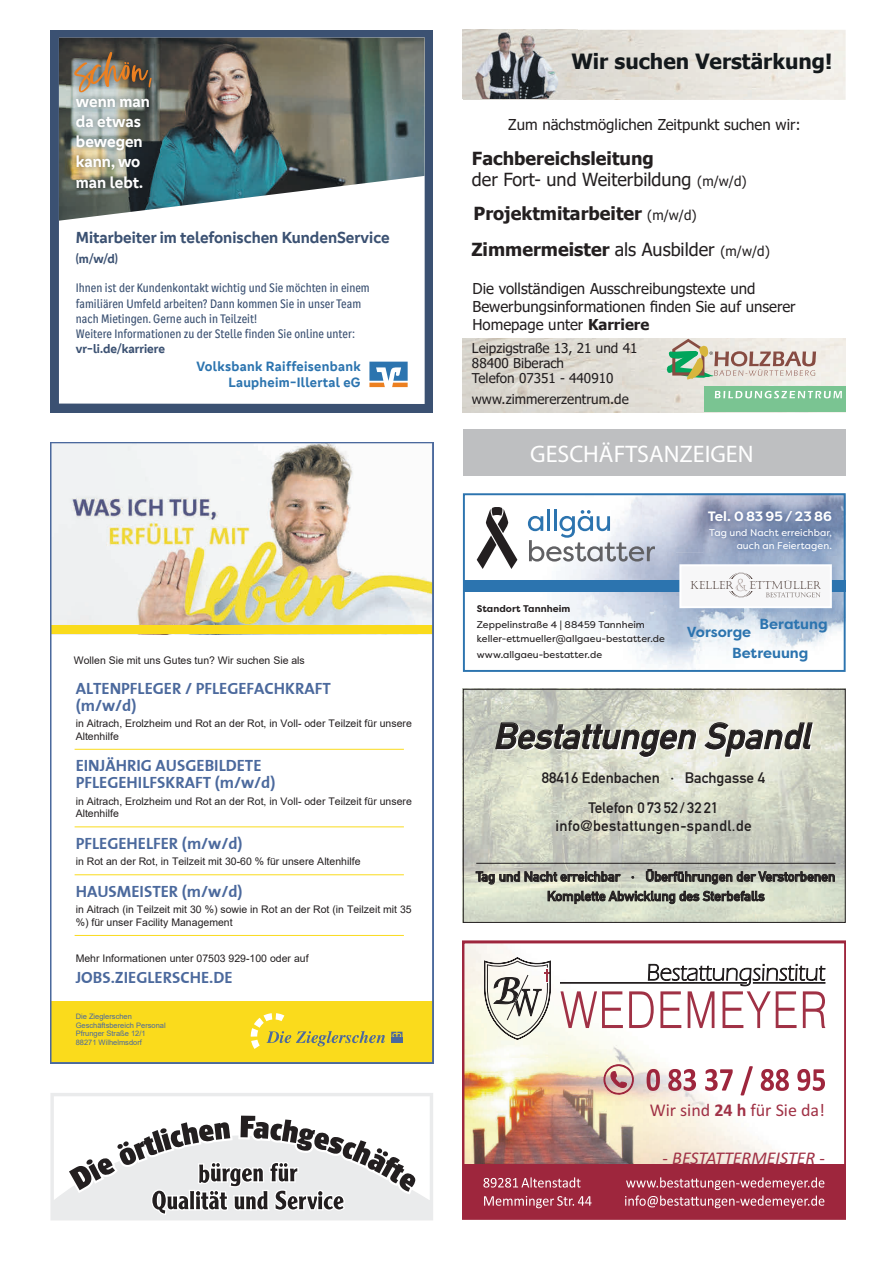
<style>
.page{position:relative;width:893px;height:1263px;background:#fff}
.page>*{position:absolute;margin:0;border:0;box-sizing:border-box;transform-origin:0 0}
.t1{font:55.5px "Sugar Melon";color:#ec8021}
.t2{font:italic 36px "DIN Mittelschrift";color:#231f20}
.t3{font:700 24px "Frutiger";color:#fff}
.t4{font:700 21px "Tahoma";color:#14191c}
.t5{font:700 18px "Tahoma";color:#231f20}
.t6{font:18px/21.6px "Tahoma";color:#231f20}
.t7{font:18px "Calibri";color:#a03145}
.t8{font:italic 18px "Calibri";color:#a03145}
.t9{font:700 16.5px/17px "The Sans";color:#4b699d}
.t10{font:700 16.5px "Genos GFG";color:#3b5172}
.t11{font:700 16.5px/19.8px "Genos GFG";color:#fff}
.t12{font:15px/18px "Tahoma";color:#231f20}
.t13{font:15px/30px "DIN Mittelschrift";color:#231f20;text-align:center}
.t14{font:15px "DIN Mittelschrift";letter-spacing:.025em;color:#231f20}
.t15{font:700 14.55px "Filson Pro";color:#2c74af}
.t16{font:700 13.95px/15.9px "Genos GFG";letter-spacing:.025em;color:#2c74af;text-align:right}
.t17{font:13.5px/19.5px "DIN Mittelschrift";color:#231f20;text-align:center}
.t18{font:13.5px/15px "Tahoma";color:#231f20}
.t19{font:700 13.5px "Filson Pro";color:#fff}
.t20{font:condensed 12.75px/15.3px "Genos GFG";color:#3b5172}
.t21{font:700 12.75px "Genos GFG";color:#3b5172}
.t22{font:10.5px/12.8px "Arial";color:#231f20}
.t23{font:9.75px/13.5px "Filson Pro";letter-spacing:.005em;color:#231f20}
.t24{font:9.75px/12.6px "Filson Pro";letter-spacing:.005em;color:#fff;text-align:right}
.t25{font:700 9.75px "Filson Pro";letter-spacing:.005em;color:#231f20}
.t26{font:7.5px/8.6px "Arial";color:#4b699d}
.s1{font-weight:700}
.s2{font-size:13.5px}
.s3{font-weight:400;font-size:13.5px}
.s4{font-weight:400}
.s5{font-style:normal}
</style>
<div class="page">
<div style="left:50px;top:30px;width:383px;height:382px;background:#3b5172"></div>
<div style="left:59px;top:221px;width:366px;height:183px;background:#fff"></div>
<img style="left:59px;top:38px;width:366px;height:183px">
<img style="left:67px;top:44px;width:92px;height:152px">
<svg style="left:369px;top:362px;width:39px;height:25px"></svg>
<img style="left:465px;top:691px;width:379px;height:230px">
<hr style="left:476px;top:863px;width:359px;height:1px;background:#231f20">
<div style="left:463px;top:689px;width:383px;height:234px;border:1px solid #231f20"></div>
<svg style="left:463px;top:940px;width:383px;height:280px"></svg>
<svg style="left:602px;top:1064px;width:33px;height:35px"></svg>
<svg style="left:647px;top:1066px;width:178px;height:29px"></svg>
<svg style="left:483px;top:1177px;width:341px;height:31px;background:#ad495d"></svg>
<img style="left:710px;top:496px;width:133px;height:27px">
<img style="left:547px;top:509px;width:27px;height:115px">
<img style="left:812px;top:523px;width:31px;height:123px">
<img style="left:744px;top:556px;width:68px;height:93px">
<img style="left:574px;top:553px;width:170px;height:116px">
<div style="left:463px;top:493px;width:383px;height:179px;border:2px solid #2c74af"></div>
<svg style="left:477px;top:507px;width:40px;height:62px"></svg>
<svg style="left:528px;top:510px;width:127px;height:51px"></svg>
<div style="left:463px;top:580px;width:383px;height:12px;background:#2c74af"></div>
<div style="left:680px;top:565px;width:151px;height:42px;background:#f7f7f8"></div>
<div style="left:679px;top:564px;width:153px;height:44px;border:2px solid #fff"></div>
<svg style="left:690px;top:573px;width:131px;height:24px"></svg>
<img style="left:703px;top:506px;width:133px;height:50px">
<img style="left:52px;top:443px;width:380px;height:182px">
<div style="left:50px;top:625px;width:383px;height:9px;background:#fadb1c"></div>
<hr style="left:75px;top:749px;width:328px;height:1px;background:#fadb1c">
<hr style="left:75px;top:826px;width:328px;height:1px;background:#fadb1c">
<hr style="left:75px;top:874px;width:328px;height:1px;background:#fadb1c">
<hr style="left:75px;top:935px;width:328px;height:1px;background:#fadb1c">
<div style="left:50px;top:1002px;width:383px;height:61px;background:#fadb1c"></div>
<hr style="left:50px;top:442px;width:2px;height:621px;background:#4b699d">
<hr style="left:432px;top:442px;width:1px;height:621px;background:#4b699d">
<hr style="left:50px;top:442px;width:383px;height:1px;background:#4b699d">
<hr style="left:50px;top:1062px;width:383px;height:1px;background:#4b699d">
<svg style="left:391px;top:1032px;width:11px;height:11px"></svg>
<svg style="left:251px;top:1013px;width:134px;height:36px"></svg>
<img style="left:463px;top:338px;width:383px;height:74px">
<img style="left:463px;top:30px;width:115px;height:69px">
<div style="left:704px;top:386px;width:142px;height:26px;background:#7ac492"></div>
<svg style="left:667px;top:339px;width:149px;height:41px;background:#cac7b7"></svg>
<svg style="left:715px;top:391px;width:127px;height:7px"></svg>
<div style="left:463px;top:429px;width:383px;height:47px;background:#bebfc1"></div>
<svg style="left:50px;top:1093px;width:383px;height:127px"></svg>
<svg style="left:66px;top:1113px;width:351px;height:103px"></svg>
<h1 class="t1" style="left:76px;top:45px;width:79px">schön,</h1>
<h3 class="t11" style="left:76px;top:92px;width:75px">wenn man da etwas bewegen kann, wo</h3>
<h3 class="t11" style="left:76px;top:173px;width:68px">man lebt.</h3>
<h3 class="t10" style="left:76px;top:228px;width:315px">Mitarbeiter im telefonischen KundenService</h3>
<p class="t21" style="left:76px;top:251px;width:43px">(m/w/d)</p>
<p class="t20" style="left:76px;top:280px;width:295px">Ihnen ist der Kundenkontakt wichtig und Sie möchten in einem familiären Umfeld arbeiten? Dann kommen Sie in unser Team nach Mietingen. Gerne auch in Teilzeit!<br>Weitere Informationen zu der Stelle finden Sie online unter:</p>
<p class="t21" style="left:76px;top:342px;width:91px">vr-li.de/karriere</p>
<h3 class="t16" style="left:197px;top:359px;width:166px">Volksbank Raiffeisenbank<br>Laupheim-Illertal eG</h3>
<p class="t22" style="left:74px;top:654px;width:233px">Wollen Sie mit uns Gutes tun? Wir suchen Sie als</p>
<h3 class="t9" style="left:76px;top:679px;width:257px">ALTENPFLEGER / PFLEGEFACHKRAFT (m/w/d)</h3>
<p class="t22" style="left:76px;top:717px;width:338px">in Aitrach, Erolzheim und Rot an der Rot, in Voll- oder Teilzeit für unsere<br>Altenhilfe</p>
<h3 class="t9" style="left:76px;top:757px;width:201px">EINJÄHRIG AUSGEBILDETE<br>PFLEGEHILFSKRAFT (m/w/d)</h3>
<p class="t22" style="left:76px;top:794px;width:338px">in Aitrach, Erolzheim und Rot an der Rot, in Voll- oder Teilzeit für unsere<br>Altenhilfe</p>
<h3 class="t9" style="left:76px;top:834px;width:168px">PFLEGEHELFER (m/w/d)</h3>
<p class="t22" style="left:76px;top:855px;width:286px">in Rot an der Rot, in Teilzeit mit 30-60 % für unsere Altenhilfe</p>
<h3 class="t9" style="left:76px;top:882px;width:168px">HAUSMEISTER (m/w/d)</h3>
<p class="t22" style="left:76px;top:903px;width:338px">in Aitrach (in Teilzeit mit 30 %) sowie in Rot an der Rot (in Teilzeit mit 35 %) für unser Facility Management</p>
<p class="t22" style="left:76px;top:952px;width:234px">Mehr Informationen unter 07503 929-100 oder auf</p>
<h3 class="t9" style="left:76px;top:968px;width:158px">JOBS.ZIEGLERSCHE.DE</h3>
<p class="t26" style="left:76px;top:1012px;width:92px">Die Zieglerschen<br>Geschäftsbereich Personal<br>Pfrunger Straße 12/1<br>88271 Wilhelmsdorf</p>
<h3 class="t4" style="left:571px;top:47px;width:262px">Wir suchen Verstärkung!</h3>
<h3 class="t12" style="left:508px;top:117px;width:294px">Zum nächstmöglichen Zeitpunkt suchen wir:</h3>
<h3 class="t6" style="left:472px;top:148px;width:276px"><span class="s1">Fachbereichsleitung<br></span>der Fort- und Weiterbildung <span class="s2">(m/w/d)</span></h3>
<h3 class="t5" style="left:474px;top:201px;width:225px">Projektmitarbeiter <span class="s3">(m/w/d)</span></h3>
<h3 class="t5" style="left:471px;top:237px;width:300px">Zimmermeister <span class="s4">als Ausbilder</span> <span class="s3">(m/w/d)</span></h3>
<h3 class="t12" style="left:472px;top:281px;width:325px">Die vollständigen Ausschreibungstexte und<br>Bewerbungsinformationen finden Sie auf unserer<br>Homepage unter <span class="s1">Karriere</span></h3>
<p class="t18" style="left:472px;top:341px;width:167px">Leipzigstraße 13, 21 und 41<br>88400 Biberach<br>Telefon 07351 - 440910</p>
<p class="t18" style="left:472px;top:393px;width:158px">www.zimmererzentrum.de</p>
<h3 class="t3" style="left:530px;top:439px;width:225px">GESCHÄFTSANZEIGEN</h3>
<p class="t25" style="left:477px;top:602px;width:95px">Standort Tannheim</p>
<p class="t23" style="left:477px;top:618px;width:190px">Zeppelinstraße 4 | 88459 Tannheim keller-ettmueller@allgaeu-bestatter.de</p>
<p class="t23" style="left:477px;top:648px;width:127px">www.allgaeu-bestatter.de</p>
<p class="t19" style="left:708px;top:507px;width:126px">Tel. 0 83 95 / 23 86</p>
<p class="t24" style="left:709px;top:526px;width:124px">Tag und Nacht erreichbar, auch an Feiertagen.</p>
<h3 class="t15" style="left:687px;top:623px;width:66px">Vorsorge</h3>
<h3 class="t15" style="left:759px;top:614px;width:70px">Beratung</h3>
<h3 class="t15" style="left:732px;top:644px;width:78px">Betreuung</h3>
<h2 class="t2" style="left:493px;top:715px;width:327px">Bestattungen Spandl</h2>
<h3 class="t13" style="left:542px;top:762px;width:225px">88416 Edenbachen · Bachgasse 4<br>Telefon 0 73 52/ 32 21</h3>
<h3 class="t14" style="left:555px;top:816px;width:198px">info@bestattungen-spandl.de</h3>
<p class="t17" style="left:476px;top:867px;width:361px">Tag und Nacht erreichbar · Überführungen der Verstorbenen<br>Komplette Abwicklung des Sterbefalls</p>
<h3 class="t7" style="left:650px;top:1097px;width:177px">Wir sind <span class="s1">24 h</span> für Sie da!</h3>
<h3 class="t8" style="left:663px;top:1146px;width:164px"><span class="s5">-</span> BESTATTERMEISTER <span class="s5">-</span></h3>
</div>
